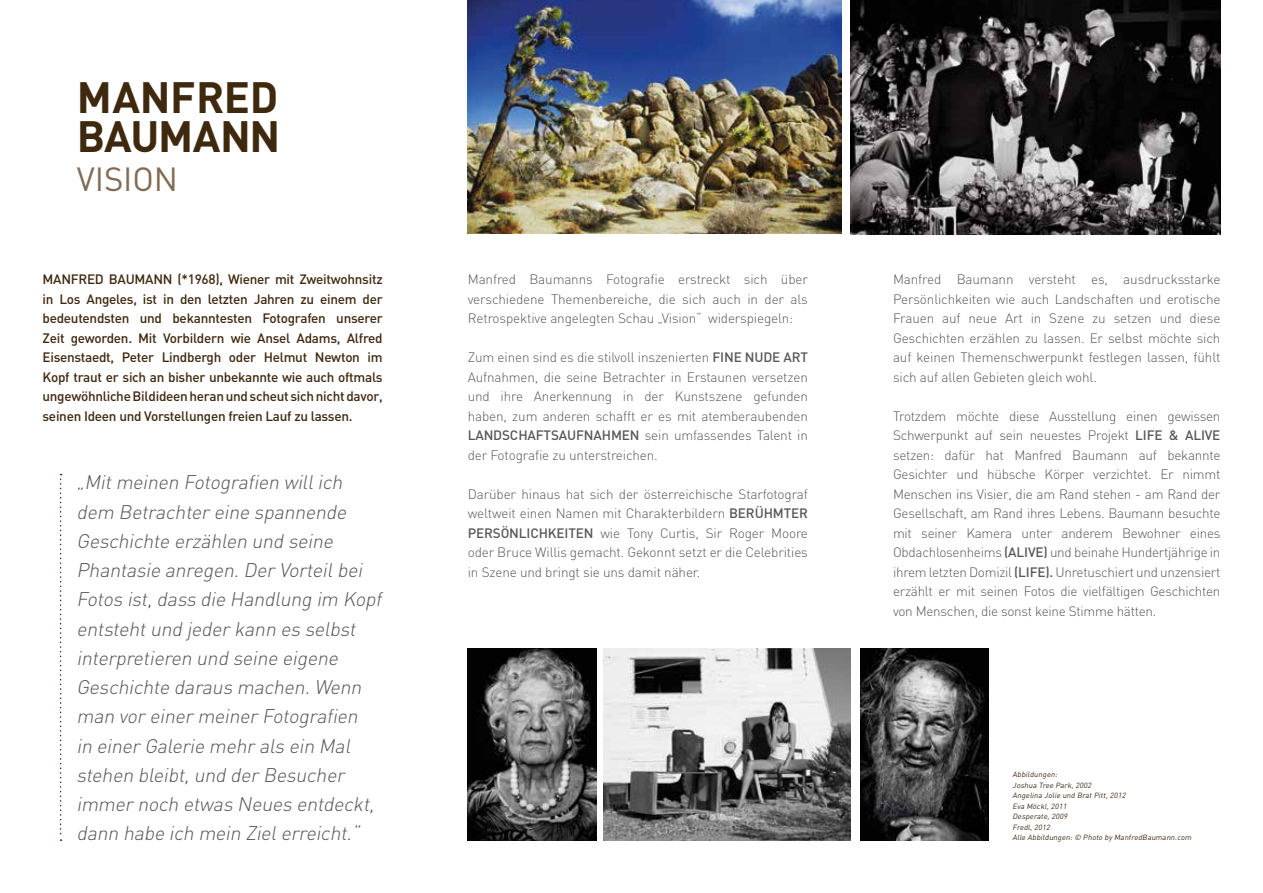
<style>
.page{position:relative;width:1263px;height:893px;background:#fff}
.page>*{position:absolute;margin:0;border:0;box-sizing:border-box;transform-origin:0 0}
.t1{font:700 43.35px/38.8px "DIN";letter-spacing:-.01em;color:#3e280e}
.t2{font:33px "DIN";letter-spacing:-.005em;color:#826b54}
.t3{font:italic 300 19.5px/29.2px "DIN";color:#575756}
.t4{font:300 13.5px/19.5px "DIN";letter-spacing:-.01em;color:#575756;text-align:justify}
.t5{font:500 13.5px/19.5px "DIN";letter-spacing:-.02em;color:#3e280e;text-align:justify}
.t6{font:italic 7.5px/10.5px "DIN";color:#3e280e}
.s1{font-weight:500}
</style>
<div class="page">
<img style="left:604px;top:648px;width:246px;height:192px">
<img style="left:468px;top:648px;width:128px;height:192px">
<img style="left:860px;top:648px;width:129px;height:192px">
<img style="left:468px;top:0;width:374px;height:234px">
<img style="left:850px;top:1px;width:370px;height:233px">
<svg style="left:60px;top:474px;width:2px;height:367px"></svg>
<h1 class="t1" style="left:77px;top:76px;width:205px">MANFRED<br>BAUMANN</h1>
<h2 class="t2" style="left:77px;top:158px;width:103px">VISION</h2>
<p class="t5" style="left:43px;top:269px;width:342px">MANFRED BAUMANN (*1968), Wiener mit Zweitwohnsitz in Los Angeles, ist in den letzten Jahren zu einem der bedeutendsten und bekanntesten Fotografen unserer Zeit geworden. Mit Vorbildern wie Ansel Adams, Alfred Eisenstaedt, Peter Lindbergh oder Helmut Newton im Kopf traut er sich an bisher unbekannte wie auch oftmals ungewöhnliche Bildideen heran und scheut sich nicht davor, seinen Ideen und Vorstellungen freien Lauf zu lassen.</p>
<p class="t3" style="left:76px;top:467px;width:311px">„Mitmeinen Fotografien willich dem Betrachtereine spannende<br>Geschichte erzählen und seine<br>Phantasie anregen.DerVorteilbei<br>Fotos ist,dass die Handlung im Kopf entstehtund jederkann es selbst interpretieren und seine eigene<br>Geschichte daraus machen.Wenn man voreinermeinerFotografien in einerGalerie mehrals ein Mal stehen bleibt,und derBesucher immernoch etwas Neues entdeckt, dann habe ich mein Zielerreicht.“</p>
<p class="t4" style="left:468px;top:269px;width:342px">Manfred Baumanns Fotografie erstreckt sich über verschiedene Themenbereiche, die sich auch in der als Retrospektive angelegten Schau „Vision“ widerspiegeln:</p>
<p class="t4" style="left:468px;top:347px;width:342px">Zum einen sind es die stilvoll inszenierten <span class="s1">FINE NUDE ART </span>Aufnahmen, die seine Betrachter in Erstaunen versetzen und ihre Anerkennung in der Kunstszene gefunden haben, zum anderen schafft er es mit atemberaubenden <span class="s1">LANDSCHAFTSAUFNAHMEN</span> sein umfassendes Talent in der Fotografie zu unterstreichen.</p>
<p class="t4" style="left:468px;top:484px;width:342px">Darüber hinaus hat sich der österreichische Starfotograf weltweit einen Namen mit Charakterbildern <span class="s1">BERÜHMTER PERSÖNLICHKEITEN</span> wie Tony Curtis, Sir Roger Moore oder Bruce Willis gemacht. Gekonnt setzt er die Celebrities in Szene und bringt sie uns damit näher.</p>
<p class="t4" style="left:893px;top:270px;width:329px">Manfred Baumann versteht es, ausdrucksstarke Persönlichkeiten wie auch Landschaften und erotische Frauen auf neue Art in Szene zu setzen und diese Geschichten erzählen zu lassen. Er selbst möchte sich auf keinen Themenschwerpunkt festlegen lassen, fühlt sich auf allen Gebieten gleich wohl.</p>
<p class="t4" style="left:893px;top:406px;width:329px">Trotzdem möchte diese Ausstellung einen gewissen Schwerpunkt auf sein neuestes Projekt <span class="s1">LIFE &amp; ALIVE </span>setzen: dafür hat Manfred Baumann auf bekannte Gesichter und hübsche Körper verzichtet. Er nimmt Menschen ins Visier, die am Rand stehen - am Rand der Gesellschaft, am Rand ihres Lebens. Baumann besuchte mit seiner Kamera unter anderem Bewohner eines Obdachlosenheims <span class="s1">(ALIVE)</span> und beinahe Hundertjährige in ihrem letzten Domizil <span class="s1">(LIFE).</span> Unretuschiert und unzensiert erzählt er mit seinen Fotos die vielfältigen Geschichten von Menschen, die sonst keine Stimme hätten.</p>
<p class="t6" style="left:1012px;top:769px;width:182px">Abbildungen:<br>Joshua Tree Park,2002<br>Angelina Jolie und BratPitt,2012<br>Eva Möckl,2011<br>Desperate,2009<br>Fredl,2012<br>Alle Abbildungen:© Photo by ManfredBaumann.com</p>
</div>
